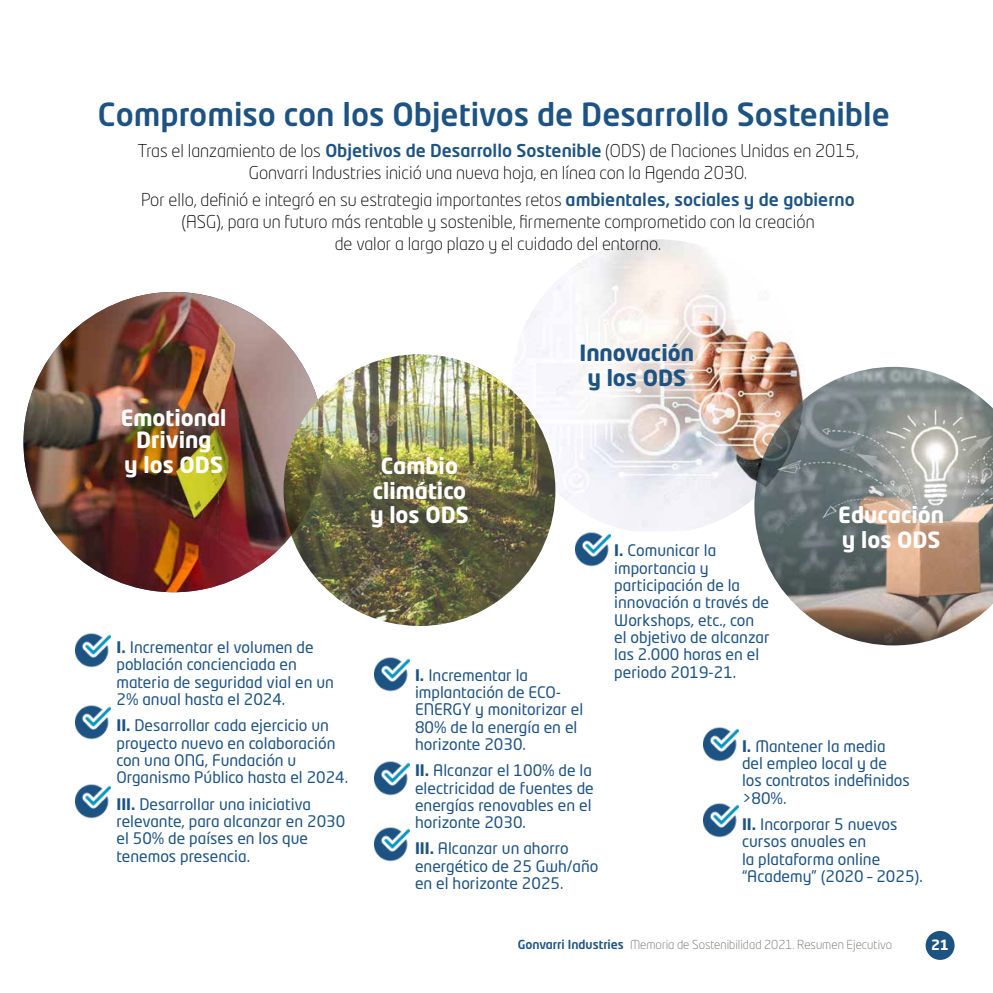
<style>
.page{position:relative;width:993px;height:993px;background:#fff}
.page>*{position:absolute;margin:0;border:0;box-sizing:border-box;transform-origin:0 0}
.t1{font:500 31.5px "Neo Tech Std";color:#1d5383}
.t2{font:700 22.05px/24.8px "Neo Tech Std";color:#fff;text-align:center}
.t3{font:700 22.05px/24.8px "Neo Tech Std";color:#1d5383;text-align:center}
.t4{font:300 17.5px/21.9px "Neo Tech Std";color:#000;text-align:center}
.t5{font:15.75px/17.3px "Neo Tech Std";color:#1d5383}
.t6{font:700 14px "Neo Tech Std";color:#fff}
.t7{font:300 12.25px "Neo Tech Std";color:#6f6e68}
.s1{font-weight:500;color:#1d5383}
.s2{font-weight:700}
</style>
<div class="page">
<img style="left:23px;top:292px;width:300px;height:300px;border-radius:150px">
<img style="left:511px;top:239px;width:291px;height:292px">
<img style="left:754px;top:367px;width:238px;height:278px">
<img style="left:283px;top:354px;width:272px;height:271px;border-radius:136px">
<div style="left:925px;top:930px;width:29px;height:29px;background:#1d5383;border-radius:50%"></div>
<img style="left:374px;top:657px;width:35px;height:34px">
<img style="left:374px;top:761px;width:35px;height:34px">
<img style="left:374px;top:827px;width:35px;height:34px">
<img style="left:575px;top:532px;width:35px;height:34px">
<img style="left:703px;top:727px;width:35px;height:34px">
<img style="left:703px;top:803px;width:35px;height:33px">
<img style="left:75px;top:633px;width:35px;height:33px">
<img style="left:75px;top:784px;width:35px;height:34px">
<img style="left:75px;top:705px;width:35px;height:34px">
<h1 class="t1" style="left:98px;top:95px;width:793px">Compromiso con los Objetivos de Desarrollo Sostenible</h1>
<p class="t4" style="left:137px;top:140px;width:722px">Tras el lanzamiento de los <span class="s1">Objetivos de Desarrollo Sostenible</span> (ODS) de Naciones Unidas en 2015,<br>Gonvarri Industries inició una nueva hoja, en línea con la Agenda 2030.</p>
<p class="t4" style="left:141px;top:188px;width:714px">Por ello, definió e integró en su estrategia importantes retos <span class="s1">ambientales, sociales y de gobierno </span>(ASG), para un futuro más rentable y sostenible, firmemente comprometido con la creación<br>de valor a largo plazo y el cuidado del entorno.</p>
<h2 class="t3" style="left:579px;top:340px;width:116px">Innovación y los ODS</h2>
<h2 class="t2" style="left:121px;top:405px;width:107px;line-height:22.1px">Emotional<br>Driving</h2>
<h2 class="t2" style="left:124px;top:451px;width:100px">y los ODS</h2>
<h2 class="t2" style="left:370px;top:452px;width:100px">Cambio climático y los ODS</h2>
<p class="t5" style="left:116px;top:638px;width:219px"><span class="s2">I.</span> Incrementar el volumen de población concienciada en materia de seguridad vial en un<br>2% anual hasta el 2024.</p>
<p class="t5" style="left:116px;top:716px;width:233px"><span class="s2">II.</span> Desarrollar cada ejercicio un proyecto nuevo en colaboración con una ONG, Fundación u<br>Organismo Público hasta el 2024.</p>
<p class="t5" style="left:116px;top:794px;width:230px"><span class="s2">III.</span> Desarrollar una iniciativa relevante, para alcanzar en 2030 el 50% de países en los que tenemos presencia.</p>
<p class="t5" style="left:415px;top:665px;width:170px"><span class="s2">I.</span> Incrementar la implantación de ECO-<br>ENERGY y monitorizar el<br>80% de la energía en el horizonte 2030.</p>
<p class="t5" style="left:415px;top:761px;width:180px"><span class="s2">II.</span> Alcanzar el 100% de la electricidad de fuentes de energías renovables en el horizonte 2030.</p>
<p class="t5" style="left:415px;top:839px;width:185px"><span class="s2">III.</span> Alcanzar un ahorro energético de 25 Gwh/año en el horizonte 2025.</p>
<p class="t5" style="left:614px;top:541px;width:157px"><span class="s2">I.</span> Comunicar la importancia y participación de la innovación a través de<br>Workshops, etc., con el objetivo de alcanzar las 2.000 horas en el periodo 2019-21.</p>
<h2 class="t2" style="left:838px;top:501px;width:107px;text-align:left">Educación y los ODS</h2>
<p class="t5" style="left:741px;top:736px;width:169px"><span class="s2">I.</span> Mantener la media del empleo local y de los contratos indefinidos &gt;80%.</p>
<p class="t5" style="left:741px;top:815px;width:182px"><span class="s2">II.</span> Incorporar 5 nuevos cursos anuales en<br>la plataforma online “Academy” (2020 – 2025).</p>
<p class="t7" style="left:517px;top:936px;width:376px"><span class="s1">Gonvarri Industries</span> Memoria de Sostenibilidad 2021. Resumen Ejecutivo</p>
<p class="t6" style="left:930px;top:935px;width:19px">21</p>
</div>
